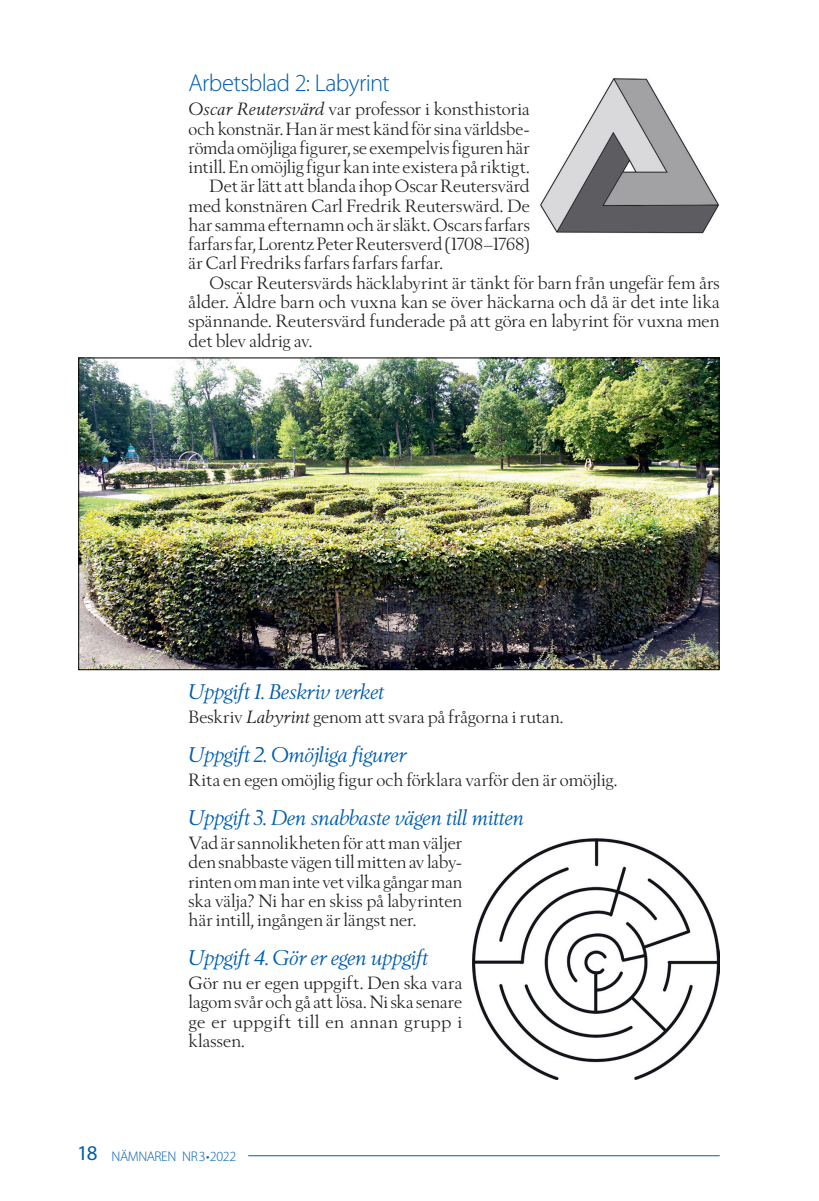
<style>
.page{position:relative;width:819px;height:1201px;background:#fff}
.page>*{position:absolute;margin:0;border:0;box-sizing:border-box;transform-origin:0 0}
.t1{font:300 24.5px "Myriad Pro";letter-spacing:-.025em;color:#015dad}
.t2{font:italic 21px "Berling Nova Display Pro";letter-spacing:-.02em;color:#015dad}
.t3{font:17.5px/19.2px "Berling Nova Display Pro";letter-spacing:.005em;color:#231f20;text-align:justify}
.t4{font:300 14px "Myriad Pro";letter-spacing:-.03em;color:#015dad}
.s1{font-style:italic}
.s2{font-weight:400;font-size:21px}
</style>
<div class="page">
<hr style="left:248px;top:1155px;width:471px;height:1px;background:#015dad">
<img style="left:472px;top:838px;width:247px;height:241px">
<img style="left:540px;top:78px;width:179px;height:156px">
<img style="left:80px;top:360px;width:637px;height:308px">
<h1 class="t1" style="left:189px;top:70px;width:203px">Arbetsblad 2: Labyrint</h1>
<p class="t3" style="left:189px;top:99px;width:342px"><span class="s1">Oscar Reutersvärd</span> var professor i konsthistoria</p>
<p class="t3" style="left:189px;top:119px;width:342px">och konstnär. Han är mest känd för sina världsbe-</p>
<p class="t3" style="left:189px;top:138px;width:342px">römda omöjliga figurer, se exempelvis figuren här</p>
<p class="t3" style="left:189px;top:157px;width:342px">intill. En omöjlig figur kan inte existera på riktigt.</p>
<p class="t3" style="left:210px;top:176px;width:321px">Det är lätt att blanda ihop Oscar Reutersvärd</p>
<p class="t3" style="left:189px;top:196px;width:342px">med konstnären Carl Fredrik Reuterswärd. De</p>
<p class="t3" style="left:189px;top:215px;width:342px">har samma efternamn och är släkt. Oscars farfars</p>
<p class="t3" style="left:189px;top:234px;width:342px">farfars far, Lorentz Peter Reutersverd (1708–1768)</p>
<p class="t3" style="left:189px;top:253px;width:256px">är Carl Fredriks farfars farfars farfar.</p>
<p class="t3" style="left:210px;top:273px;width:511px">Oscar Reutersvärds häcklabyrint är tänkt för barn från ungefär fem års</p>
<p class="t3" style="left:189px;top:292px;width:532px">ålder. Äldre barn och vuxna kan se över häckarna och då är det inte lika</p>
<p class="t3" style="left:189px;top:311px;width:532px">spännande. Reutersvärd funderade på att göra en labyrint för vuxna men</p>
<p class="t3" style="left:189px;top:330px;width:125px">det blev aldrig av.</p>
<p class="t2" style="left:189px;top:679px;width:197px">Uppgift 1. Beskriv verket</p>
<p class="t3" style="left:189px;top:707px;width:376px">Beskriv <span class="s1">Labyrint</span> genom att svara på frågorna i rutan.</p>
<p class="t2" style="left:189px;top:742px;width:219px">Uppgift 2. Omöjliga figurer</p>
<p class="t3" style="left:189px;top:770px;width:430px">Rita en egen omöjlig figur och förklara varför den är omöjlig.</p>
<p class="t2" style="left:189px;top:805px;width:337px">Uppgift 3. Den snabbaste vägen till mitten</p>
<p class="t3" style="left:189px;top:833px;width:275px">Vad är sannolikheten för att man väljer den snabbaste vägen till mitten av laby&shy;rinten om man inte vet vilka gångar man ska välja? Ni har en skiss på labyrinten här intill, ingången är längst ner.</p>
<p class="t2" style="left:189px;top:945px;width:241px">Uppgift 4. Gör er egen uppgift</p>
<p class="t3" style="left:189px;top:973px;width:275px">Gör nu er egen uppgift. Den ska vara lagom svår och gå att lösa. Ni ska senare ge er uppgift till en annan grupp i klassen.</p>
<p class="t4" style="left:77px;top:1148px;width:161px"><span class="s2">18</span> NÄMNAREN NR3•2022</p>
</div>
